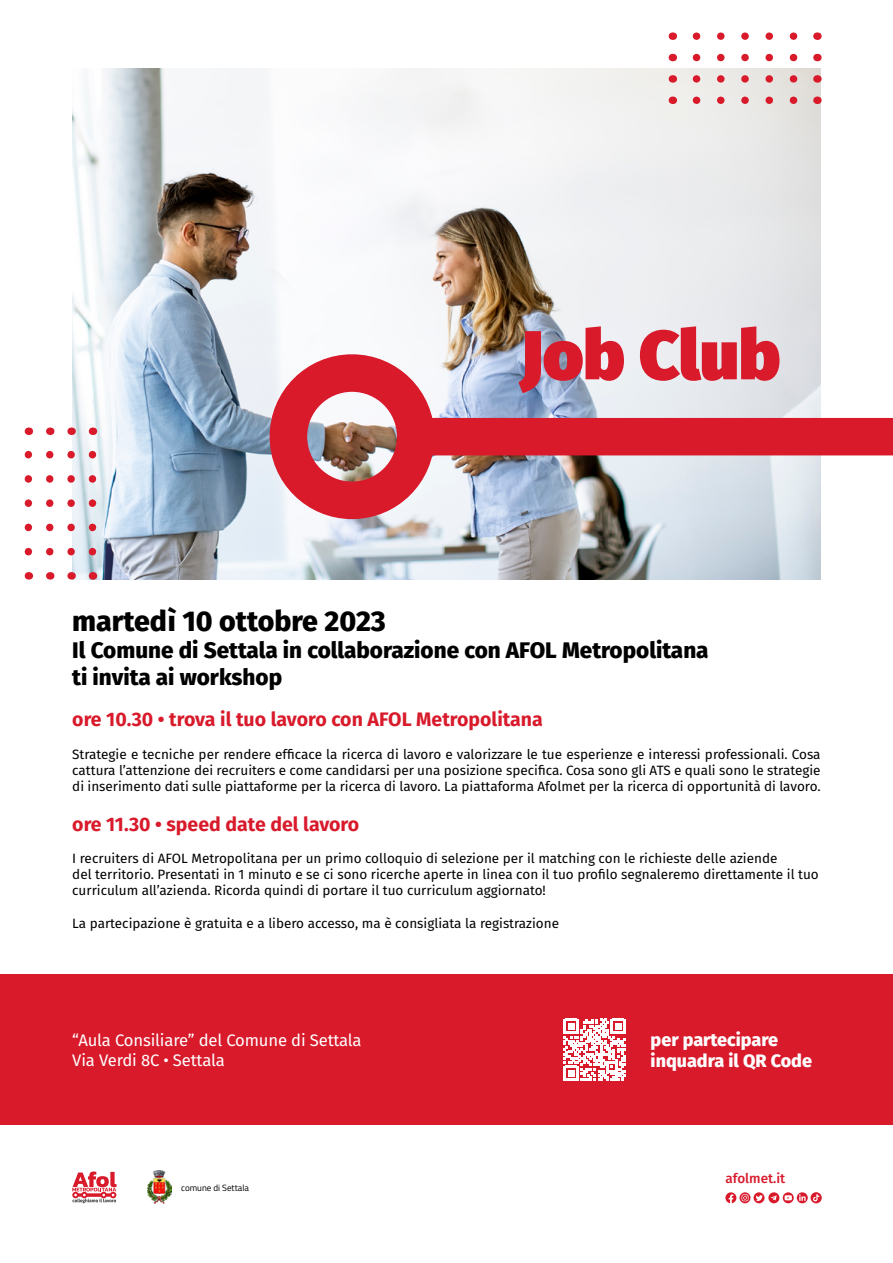
<style>
.page{position:relative;width:893px;height:1263px;background:#fff}
.page>*{position:absolute;margin:0;border:0;box-sizing:border-box;transform-origin:0 0}
.t1{font:900 69px "Fira Sans";color:#d81a2b}
.t2{font:800 28.5px "Fira Sans";color:#000}
.t3{font:800 22.5px/27px "Fira Sans";color:#000}
.t4{font:700 19.5px "Fira Sans";color:#d81a2b}
.t5{font:800 18px/21.6px "Fira Sans";color:#fff}
.t6{font:16.65px/20px "Fira Sans";letter-spacing:-.01em;color:#fff}
.t7{font:13.5px/16.2px "Fira Sans";color:#000;text-align:justify}
.t8{font:500 13.5px "Fira Sans";color:#d81a2b}
.t9{font:9px "Titillium Web";color:#000}
</style>
<div class="page">
<div style="left:0;top:974px;width:893px;height:151px;background:#d81a2b"></div>
<img style="left:72px;top:68px;width:749px;height:512px">
<div style="left:410px;top:418px;width:483px;height:37px;background:#d81a2b"></div>
<div style="left:270px;top:354px;width:164px;height:165px;border:38px solid #d81a2b;border-radius:50%"></div>
<svg style="left:696px;top:32px;width:102px;height:8px"></svg>
<svg style="left:696px;top:54px;width:102px;height:7px"></svg>
<svg style="left:696px;top:75px;width:109px;height:8px"></svg>
<svg style="left:696px;top:97px;width:109px;height:7px"></svg>
<svg style="left:25px;top:450px;width:7px;height:102px"></svg>
<svg style="left:46px;top:450px;width:8px;height:102px"></svg>
<svg style="left:67px;top:443px;width:8px;height:109px"></svg>
<svg style="left:89px;top:443px;width:7px;height:109px"></svg>
<svg style="left:564px;top:1019px;width:62px;height:62px"></svg>
<svg style="left:72px;top:1171px;width:45px;height:32px"></svg>
<svg style="left:725px;top:1192px;width:97px;height:11px"></svg>
<img style="left:147px;top:1171px;width:25px;height:32px">
<h1 class="t1" style="left:520px;top:292px;width:261px">Job Club</h1>
<h2 class="t2" style="left:72px;top:596px;width:315px">martedì 10 ottobre 2023</h2>
<h3 class="t3" style="left:72px;top:635px;width:638px">Il Comune di Settala in collaborazione con AFOL Metropolitana ti invita ai workshop</h3>
<h3 class="t4" style="left:72px;top:703px;width:472px">ore 10.30 • trova il tuo lavoro con AFOL Metropolitana</h3>
<p class="t7" style="left:72px;top:745px;width:750px">Strategie e tecniche per rendere efficace la ricerca di lavoro e valorizzare le tue esperienze e interessi professionali. Cosa cattura l’attenzione dei recruiters e come candidarsi per una posizione specifica. Cosa sono gli ATS e quali sono le strategie di inserimento dati sulle piattaforme per la ricerca di lavoro. La piattaforma Afolmet per la ricerca di opportunità di lavoro.</p>
<h3 class="t4" style="left:72px;top:807px;width:288px">ore 11.30 • speed date del lavoro</h3>
<p class="t7" style="left:72px;top:850px;width:748px;text-align:left">I recruiters di AFOL Metropolitana per un primo colloquio di selezione per il matching con le richieste delle aziende<br>del territorio. Presentati in 1 minuto e se ci sono ricerche aperte in linea con il tuo profilo segnaleremo direttamente il tuo curriculum all’azienda. Ricorda quindi di portare il tuo curriculum aggiornato!</p>
<p class="t7" style="left:72px;top:915px;width:488px">La partecipazione è gratuita e a libero accesso, ma è consigliata la registrazione</p>
<p class="t6" style="left:72px;top:1029px;width:291px">“Aula Consiliare” del Comune di Settala<br>Via Verdi 8C • Settala</p>
<p class="t9" style="left:181px;top:1181px;width:69px">comune di Settala</p>
<h3 class="t5" style="left:651px;top:1027px;width:163px">per partecipare inquadra il QR Code</h3>
<p class="t8" style="left:725px;top:1168px;width:61px">afolmet.it</p>
</div>
